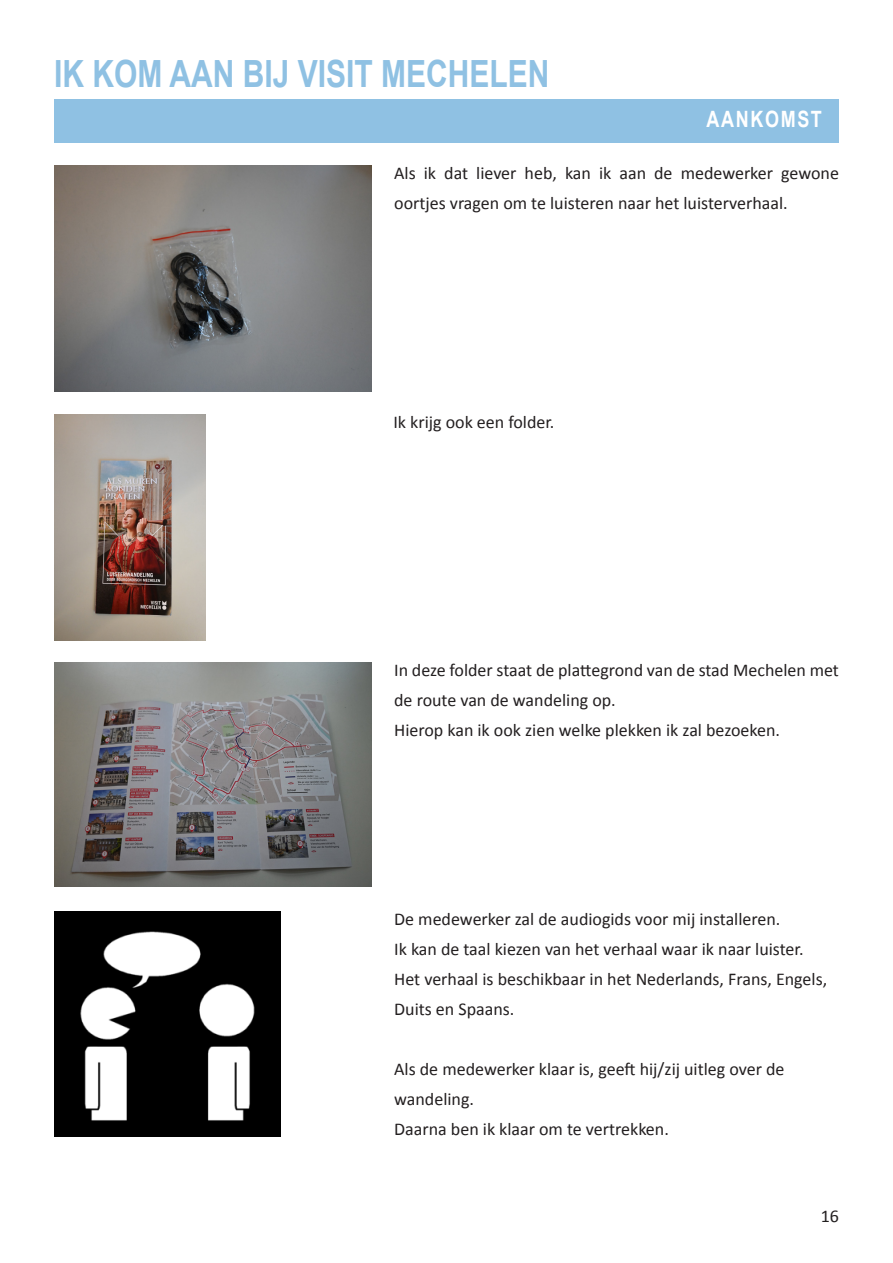
<style>
.page{position:relative;width:893px;height:1263px;background:#fff}
.page>*{position:absolute;margin:0;border:0;box-sizing:border-box;transform-origin:0 0}
.t1{font:700 37.5px "Arial";color:#8fc1e3;scale:.8 1}
.t2{font:700 22.5px "Arial";letter-spacing:.09em;color:#fff;scale:.8 1}
.t3{font:18px/30px "Calibri";color:#231f20}
</style>
<div class="page">
<div style="left:54px;top:99px;width:784px;height:44px;background:#8fc1e3"></div>
<img style="left:55px;top:911px;width:225px;height:226px">
<img style="left:54px;top:662px;width:317px;height:224px">
<img style="left:55px;top:415px;width:150px;height:225px">
<img style="left:55px;top:166px;width:317px;height:225px">
<p class="t1" style="left:54px;top:49px;width:621px">IK KOM AAN BIJ VISIT MECHELEN</p>
<p class="t2" style="left:707px;top:104px;width:146px">AANKOMST</p>
<p class="t3" style="left:394px;top:158px;width:446px">Als ik dat liever heb, kan ik aan de medewerker gewone oortjes vragen om te luisteren naar het luisterverhaal.</p>
<p class="t3" style="left:393px;top:407px;width:163px">Ik krijg ook een folder.</p>
<p class="t3" style="left:394px;top:654px;width:446px">In deze folder staat de plattegrond van de stad Mechelen met de route van de wandeling op.</p>
<p class="t3" style="left:394px;top:714px;width:387px">Hierop kan ik ook zien welke plekken ik zal bezoeken.</p>
<p class="t3" style="left:394px;top:903px;width:388px">De medewerker zal de audiogids voor mij installeren.</p>
<p class="t3" style="left:394px;top:933px;width:411px">Ik kan de taal kiezen van het verhaal waar ik naar luister.</p>
<p class="t3" style="left:394px;top:963px;width:435px">Het verhaal is beschikbaar in het Nederlands, Frans, Engels,<br>Duits en Spaans.</p>
<p class="t3" style="left:394px;top:1053px;width:392px">Als de medewerker klaar is, geeft hij/zij uitleg over de wandeling.</p>
<p class="t3" style="left:394px;top:1113px;width:276px">Daarna ben ik klaar om te vertrekken.</p>
<p class="t3" style="left:821px;top:1201px;width:20px">16</p>
</div>
